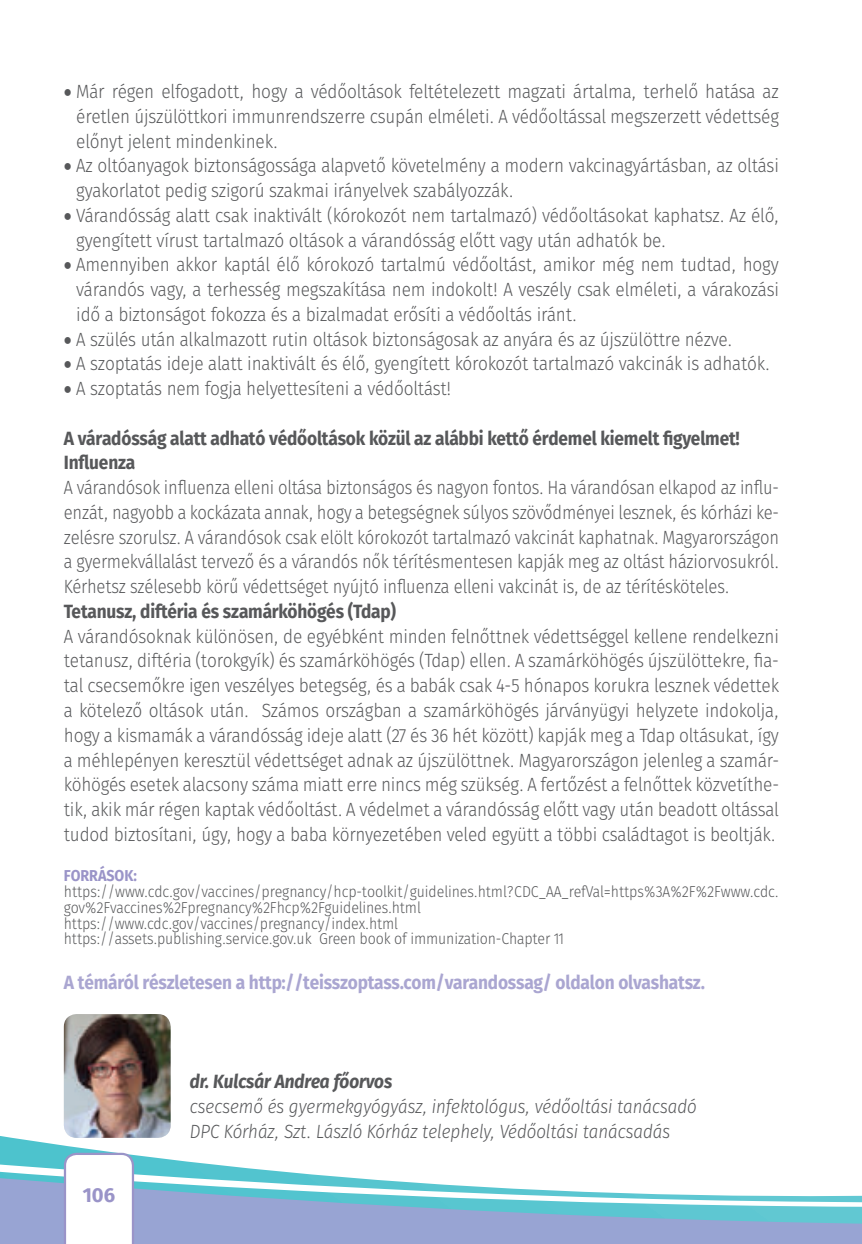
<style>
.page{position:relative;width:862px;height:1244px;background:#fff}
.page>*{position:absolute;margin:0;border:0;box-sizing:border-box;transform-origin:0 0}
.t1{font:700 20.25px "Fira Sans OT";color:#9a94c8}
.t2{font:19.12px/24.8px "Fira Sans OT Light";letter-spacing:-.01em;color:#57585a;text-align:justify;scale:.9 1}
.t3{font:19.12px/24.8px "Fira Sans OT Light";letter-spacing:-.01em;color:#57585a;text-align:justify;scale:.87 1}
.t4{font:700 19.12px/24.8px "Fira Sans OT";letter-spacing:-.01em;color:#57585a;scale:.9 1}
.t5{font:italic 19.12px/24.8px "Fira Sans OT Light";letter-spacing:-.01em;color:#57585a;scale:.9 1}
.t6{font:700 19.12px "Fira Sans OT";letter-spacing:-.01em;color:#aaa6d1;scale:.9 1}
.t7{font:italic 700 19.12px "Fira Sans OT";letter-spacing:-.01em;color:#57585a;scale:.9 1}
.t8{font:15.75px/15.8px "Fira Sans OT Light";letter-spacing:-.01em;color:#57585a;scale:.9 1}
.t9{font:700 15.75px "Fira Sans OT";color:#9a94c8;scale:.9 1}
</style>
<div class="page">
<svg style="left:0;top:1014px;width:861px;height:230px"></svg>
<svg style="left:64px;top:1152px;width:70px;height:92px"></svg>
<img style="left:64px;top:1014px;width:106px;height:124px;border-radius:13px">
<p class="t2" style="left:76px;top:81px;width:782px;text-indent:-12px">• Már régen elfogadott, hogy a védőoltások feltételezett magzati ártalma, terhelő hatása az éretlen újszülöttkori immunrendszerre csupán elméleti. A védőoltással megszerzett védettség előnyt jelent mindenkinek.</p>
<p class="t2" style="left:76px;top:155px;width:781px;text-indent:-12px">• Az oltóanyagok biztonságossága alapvető követelmény a modern vakcinagyártásban, az oltási gyakorlatot pedig szigorú szakmai irányelvek szabályozzák.</p>
<p class="t2" style="left:76px;top:204px;width:782px;text-indent:-12px">• Várandósság alatt csak inaktivált (kórokozót nem tartalmazó) védőoltásokat kaphatsz. Az élő, gyengített vírust tartalmazó oltások a várandósság előtt vagy után adhatók be.</p>
<p class="t2" style="left:76px;top:254px;width:781px;text-indent:-12px">• Amennyiben akkor kaptál élő kórokozó tartalmú védőoltást, amikor még nem tudtad, hogy várandós vagy, a terhesség megszakítása nem indokolt! A veszély csak elméleti, a várakozási idő a biztonságot fokozza és a bizalmadat erősíti a védőoltás iránt.</p>
<p class="t2" style="left:64px;top:328px;width:743px">• A szülés után alkalmazott rutin oltások biztonságosak az anyára és az újszülöttre nézve.</p>
<p class="t2" style="left:64px;top:353px;width:785px">• A szoptatás ideje alatt inaktivált és élő, gyengített kórokozót tartalmazó vakcinák is adhatók.</p>
<p class="t2" style="left:64px;top:378px;width:432px">• A szoptatás nem fogja helyettesíteni a védőoltást!</p>
<p class="t4" style="left:64px;top:427px;width:752px">A váradósság alatt adható védőoltások közül az alábbi kettő érdemel kiemelt figyelmet!<br>Influenza</p>
<p class="t3" style="left:64px;top:477px;width:823px">A várandósok influenza elleni oltása biztonságos és nagyon fontos. Ha várandósan elkapod az influ&shy;enzát, nagyobb a kockázata annak, hogy a betegségnek súlyos szövődményei lesznek, és kórházi ke&shy;zelésre szorulsz. A várandósok csak elölt kórokozót tartalmazó vakcinát kaphatnak. Magyarországon a gyermekvállalást tervező és a várandós nők térítésmentesen kapják meg az oltást háziorvosukról.<br>Kérhetsz szélesebb körű védettséget nyújtó influenza elleni vakcinát is, de az térítésköteles.</p>
<p class="t4" style="left:64px;top:601px;width:370px">Tetanusz, diftéria és szamárköhögés (Tdap)</p>
<p class="t2" style="left:64px;top:625px;width:795px">A várandósoknak különösen, de egyébként minden felnőttnek védettséggel kellene rendelkezni tetanusz, diftéria (torokgyík) és szamárköhögés (Tdap) ellen. A szamárköhögés újszülöttekre, fia&shy;tal csecsemőkre igen veszélyes betegség, és a babák csak 4-5 hónapos korukra lesznek védettek a kötelező oltások után. Számos országban a szamárköhögés járványügyi helyzete indokolja, hogy a kismamák a várandósság ideje alatt (27 és 36 hét között) kapják meg a Tdap oltásukat, így a méhlepényen keresztül védettséget adnak az újszülöttnek. Magyarországon jelenleg a szamár&shy;köhögés esetek alacsony száma miatt erre nincs még szükség. A fertőzést a felnőttek közvetíthe&shy;tik, akik már régen kaptak védőoltást. A védelmet a várandósság előtt vagy után beadott oltással tudod biztosítani, úgy, hogy a baba környezetében veled együtt a többi családtagot is beoltják.</p>
<p class="t9" style="left:64px;top:869px;width:83px">FORRÁSOK:</p>
<p class="t8" style="left:64px;top:885px;width:795px">https://www.cdc.gov/vaccines/pregnancy/hcp-toolkit/guidelines.html?CDC_AA_refVal=https%3A%2F%2Fwww.cdc. gov%2Fvaccines%2Fpregnancy%2Fhcp%2Fguidelines.html<br>https://www.cdc.gov/vaccines/pregnancy/index.html<br>https://assets.publishing.service.gov.uk Green book of immunization-Chapter 11</p>
<p class="t6" style="left:64px;top:975px;width:713px">A témáról részletesen a http://teisszoptass.com/varandossag/ oldalon olvashatsz.</p>
<p class="t1" style="left:83px;top:1187px;width:34px">106</p>
<p class="t7" style="left:190px;top:1074px;width:226px">dr. Kulcsár Andrea főorvos</p>
<p class="t5" style="left:190px;top:1095px;width:564px">csecsemő és gyermekgyógyász, infektológus, védőoltási tanácsadó<br>DPC Kórház, Szt. László Kórház telephely, Védőoltási tanácsadás</p>
</div>
